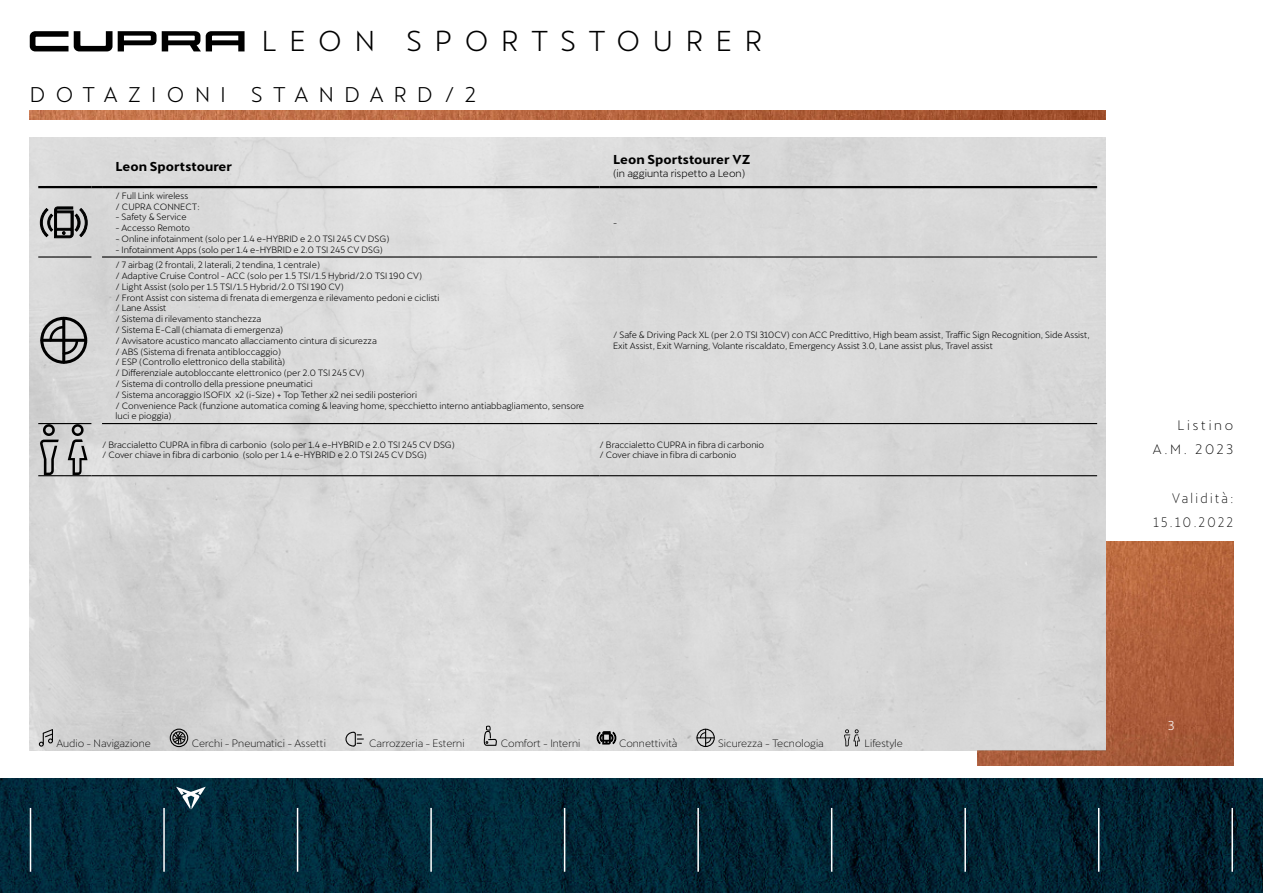
<style>
.page{position:relative;width:1263px;height:893px;background:#fff}
.page>*{position:absolute;margin:0;border:0;box-sizing:border-box;transform-origin:0 0}
.t1{font:28.35px "Cupra";letter-spacing:.45em;color:#000}
.t2{font:21px "Cupra";letter-spacing:.5em;color:#000}
.t3{font:300 13.5px/24px "Cupra";letter-spacing:.2em;color:#000;text-align:right;scale:.9 1}
.t4{font:300 13.5px/24px "Cupra";letter-spacing:.2em;color:#000;text-align:right}
.t5{font:700 12.75px "Cupra";color:#000}
.t6{font:12.75px "Cupra";color:#fff}
.t7{font:300 10.5px "Cupra";color:#000}
.t8{font:10.5px "Cupra";color:#000}
.t9{font:9px/10.8px "Cupra";color:#000}
</style>
<div class="page">
<img style="left:977px;top:542px;width:256px;height:223px">
<img style="left:30px;top:111px;width:1076px;height:8px">
<img style="left:30px;top:138px;width:1076px;height:612px">
<img style="left:0;top:778px;width:1263px;height:115px">
<hr style="left:30px;top:808px;width:1px;height:64px;background:#fff">
<hr style="left:163px;top:808px;width:2px;height:64px;background:#fff">
<hr style="left:297px;top:808px;width:1px;height:64px;background:#fff">
<hr style="left:430px;top:808px;width:2px;height:64px;background:#fff">
<hr style="left:564px;top:808px;width:1px;height:64px;background:#fff">
<hr style="left:697px;top:808px;width:2px;height:64px;background:#fff">
<hr style="left:831px;top:808px;width:1px;height:64px;background:#fff">
<hr style="left:964px;top:808px;width:2px;height:64px;background:#fff">
<hr style="left:1098px;top:808px;width:1px;height:64px;background:#fff">
<hr style="left:1231px;top:808px;width:2px;height:64px;background:#fff">
<svg style="left:176px;top:787px;width:30px;height:22px"></svg>
<svg style="left:30px;top:31px;width:215px;height:20px"></svg>
<svg style="left:39px;top:728px;width:15px;height:19px"></svg>
<svg style="left:345px;top:731px;width:18px;height:16px"></svg>
<div style="left:170px;top:729px;width:18px;height:18px;border:1px solid #000;border-radius:50%"></div>
<svg style="left:172px;top:731px;width:14px;height:13px"></svg>
<svg style="left:483px;top:726px;width:15px;height:20px"></svg>
<svg style="left:597px;top:731px;width:19px;height:13px"></svg>
<div style="left:696px;top:729px;width:19px;height:18px;border:1px solid #000;border-radius:50%"></div>
<svg style="left:697px;top:729px;width:17px;height:17px"></svg>
<svg style="left:844px;top:729px;width:16px;height:17px"></svg>
<hr style="left:38px;top:186px;width:53px;height:2px;background:#000">
<svg style="left:91px;top:186px;width:11px;height:2px"></svg>
<hr style="left:102px;top:186px;width:498px;height:2px;background:#000">
<hr style="left:600px;top:186px;width:497px;height:2px;background:#000">
<hr style="left:38px;top:256px;width:53px;height:2px;background:#000">
<hr style="left:102px;top:256px;width:498px;height:2px;background:#000">
<hr style="left:600px;top:256px;width:497px;height:2px;background:#000">
<hr style="left:38px;top:423px;width:53px;height:1px;background:#000">
<hr style="left:38px;top:475px;width:53px;height:1px;background:#000">
<hr style="left:102px;top:475px;width:498px;height:1px;background:#000">
<hr style="left:102px;top:423px;width:498px;height:1px;background:#000">
<hr style="left:600px;top:423px;width:497px;height:1px;background:#000">
<hr style="left:600px;top:475px;width:497px;height:1px;background:#000">
<svg style="left:40px;top:206px;width:48px;height:32px;background:#7c7c7c"></svg>
<svg style="left:48px;top:325px;width:31px;height:31px"></svg>
<div style="left:40px;top:317px;width:47px;height:47px;border:3px solid #000;border-radius:50%"></div>
<hr style="left:62px;top:318px;width:3px;height:44px;background:#000">
<hr style="left:42px;top:339px;width:44px;height:3px;background:#000">
<svg style="left:68px;top:424px;width:34px;height:52px;background:#b3b3b3"></svg>
<svg style="left:40px;top:424px;width:19px;height:51px"></svg>
<h1 class="t1" style="left:262px;top:16px;width:502px">LEON SPORTSTOURER</h1>
<h2 class="t2" style="left:30px;top:76px;width:448px">DOTAZIONI STANDARD/2</h2>
<h3 class="t5" style="left:116px;top:159px;width:118px">Leon Sportstourer</h3>
<p class="t9" style="left:116px;top:189px;width:86px">/ Full Link wireless<br>/ CUPRA CONNECT:</p>
<p class="t9" style="left:116px;top:210px;width:73px">- Safety &amp; Service</p>
<p class="t9" style="left:116px;top:221px;width:76px">- Accesso Remoto</p>
<p class="t9" style="left:116px;top:232px;width:275px">- Online infotainment (solo per 1.4 e-HYBRID e 2.0 TSI 245 CV DSG)</p>
<p class="t9" style="left:116px;top:243px;width:269px">- Infotainment Apps (solo per 1.4 e-HYBRID e 2.0 TSI 245 CV DSG)</p>
<p class="t9" style="left:116px;top:258px;width:470px">/ 7 airbag (2 frontali, 2 laterali, 2 tendina, 1 centrale)<br>/ Adaptive Cruise Control - ACC (solo per 1.5 TSI/1.5 Hybrid/2.0 TSI 190 CV)<br>/ Light Assist (solo per 1.5 TSI/1.5 Hybrid/2.0 TSI 190 CV)<br>/ Front Assist con sistema di frenata di emergenza e rilevamento pedoni e ciclisti<br>/ Lane Assist<br>/ Sistema di rilevamento stanchezza<br>/ Sistema E-Call (chiamata di emergenza)<br>/ Avvisatore acustico mancato allacciamento cintura di sicurezza<br>/ ABS (Sistema di frenata antibloccaggio)<br>/ ESP (Controllo elettronico della stabilità)<br>/ Differenziale autobloccante elettronico (per 2.0 TSI 245 CV)<br>/ Sistema di controllo della pressione pneumatici<br>/ Sistema ancoraggio ISOFIX x2 (i-Size) + Top Tether x2 nei sedili posteriori<br>/ Convenience Pack (funzione automatica coming &amp; leaving home, specchietto interno antiabbagliamento, sensore luci e pioggia)</p>
<h3 class="t5" style="left:613px;top:153px;width:139px">Leon Sportstourer VZ</h3>
<p class="t8" style="left:613px;top:164px;width:134px">(in aggiunta rispetto a Leon)</p>
<p class="t9" style="left:613px;top:216px;width:6px">-</p>
<p class="t9" style="left:613px;top:328px;width:478px">/ Safe &amp; Driving Pack XL (per 2.0 TSI 310CV) con ACC Predittivo, High beam assist, Traffic Sign Recognition, Side Assist,<br>Exit Assist, Exit Warning, Volante riscaldato, Emergency Assist 3.0, Lane assist plus, Travel assist</p>
<p class="t9" style="left:102px;top:438px;width:354px">/ Braccialetto CUPRA in fibra di carbonio (solo per 1.4 e-HYBRID e 2.0 TSI 245 CV DSG) / Cover chiave in fibra di carbonio (solo per 1.4 e-HYBRID e 2.0 TSI 245 CV DSG)</p>
<p class="t9" style="left:600px;top:438px;width:166px">/ Braccialetto CUPRA in fibra di carbonio / Cover chiave in fibra di carbonio</p>
<h3 class="t4" style="left:1153px;top:411px;width:82px">Listino<br>A.M. 2023</h3>
<h3 class="t3" style="left:1153px;top:484px;width:90px">Validità:<br>15.10.2022</h3>
<p class="t7" style="left:56px;top:734px;width:96px">Audio - Navigazione</p>
<p class="t7" style="left:192px;top:734px;width:136px">Cerchi - Pneumatici - Assetti</p>
<p class="t7" style="left:369px;top:734px;width:97px">Carrozzeria - Esterni</p>
<p class="t7" style="left:501px;top:734px;width:81px">Comfort - Interni</p>
<p class="t7" style="left:619px;top:734px;width:60px">Connettività</p>
<p class="t7" style="left:718px;top:734px;width:107px">Sicurezza - Tecnologia</p>
<p class="t7" style="left:865px;top:734px;width:40px">Lifestyle</p>
<h3 class="t6" style="left:1168px;top:714px;width:8px">3</h3>
</div>
